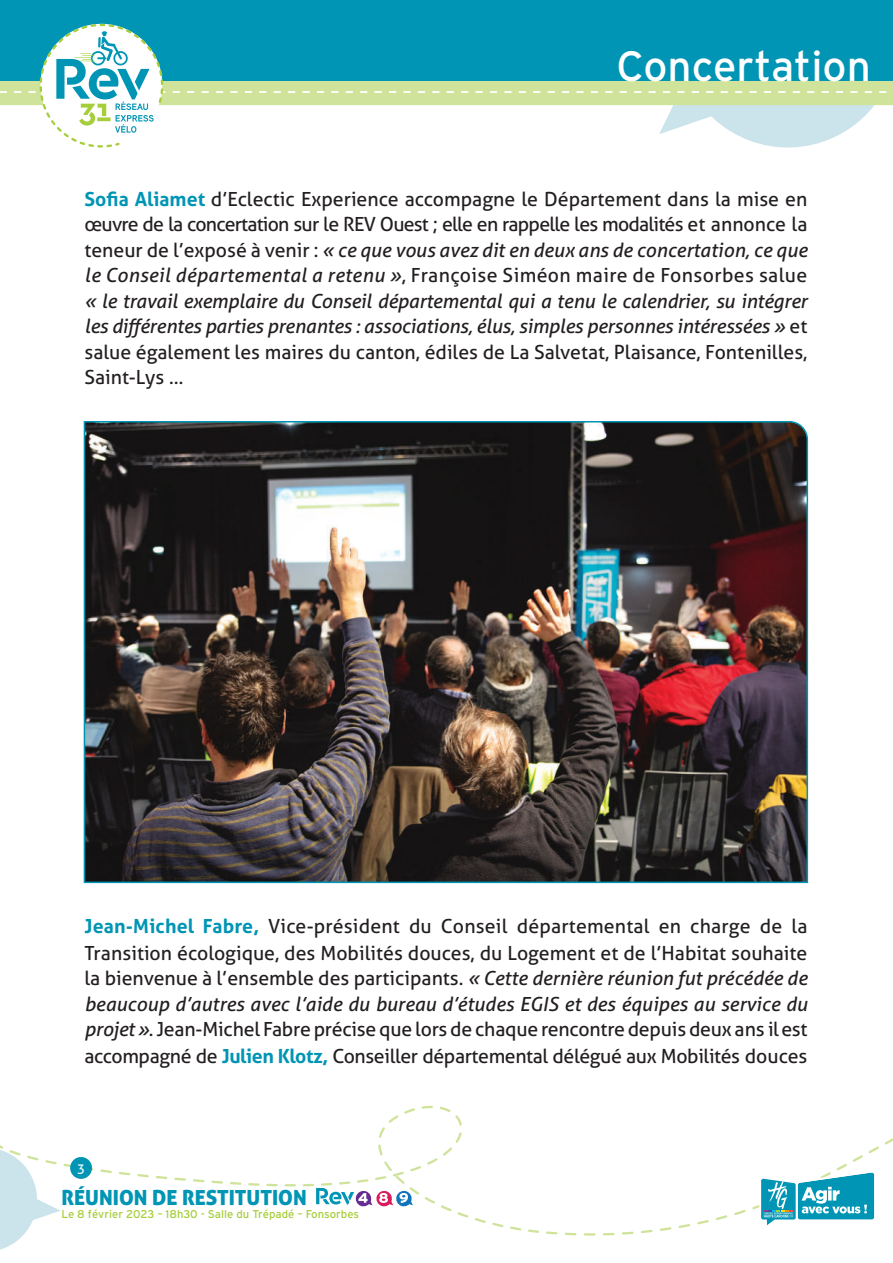
<style>
.page{position:relative;width:893px;height:1263px;background:#fff}
.page>*{position:absolute;margin:0;border:0;box-sizing:border-box;transform-origin:0 0}
.t1{font:42.3px "Interstate";color:#fff}
.t2{font:20.85px "Aller Display";color:#0095b4}
.t3{font:19.5px/25.5px "Aller";letter-spacing:-.015em;color:#231f20;text-align:justify}
.t4{font:13.2px "Aller";color:#fff}
.t5{font:11.25px "Interstate";color:#a6ce3b}
.s1{font-weight:700;color:#0095b4}
.s2{font-style:italic}
</style>
<div class="page">
<svg style="left:0;top:0;width:893px;height:148px"></svg>
<svg style="left:564px;top:1138px;width:329px;height:98px"></svg>
<svg style="left:0;top:1145px;width:223px;height:105px"></svg>
<div style="left:70px;top:1157px;width:22px;height:22px;background:#0095b4;border-radius:50%"></div>
<svg style="left:248px;top:1105px;width:291px;height:128px"></svg>
<img style="left:83px;top:421px;width:726px;height:463px">
<h1 class="t1" style="left:617px;top:43px;width:256px">Concertation</h1>
<p class="t3" style="left:84px;top:186px;width:724px"><span class="s1">Sofia Aliamet</span> d’Eclectic Experience accompagne le Département dans la mise en œuvre de la concertation sur le REV Ouest ; elle en rappelle les modalités et annonce la teneur de l’exposé à venir : <span class="s2">« ce que vous avez dit en deux ans de concertation, ce que le Conseil départemental a retenu »</span>, Françoise Siméon maire de Fonsorbes salue <span class="s2">« le travail exemplaire du Conseil départemental qui a tenu le calendrier, su intégrer les différentes parties prenantes : associations, élus, simples personnes intéressées »</span> et salue également les maires du canton, édiles de La Salvetat, Plaisance, Fontenilles, Saint-Lys …</p>
<p class="t3" style="left:84px;top:913px;width:724px;line-height:26.1px"><span class="s1">Jean-Michel Fabre,</span> Vice-président du Conseil départemental en charge de la Transition écologique, des Mobilités douces, du Logement et de l’Habitat souhaite la bienvenue à l’ensemble des participants. <span class="s2">« Cette dernière réunion fut précédée de beaucoup d’autres avec l’aide du bureau d’études EGIS et des équipes au service du projet »</span>. Jean-Michel Fabre précise que lors de chaque rencontre depuis deux ans il est accompagné de <span class="s1">Julien Klotz,</span> Conseiller départemental délégué aux Mobilités douces</p>
<p class="t4" style="left:77px;top:1160px;width:9px">3</p>
<p class="t2" style="left:61px;top:1184px;width:247px">RÉUNION DE RESTITUTION</p>
<p class="t5" style="left:61px;top:1208px;width:299px">Le 8 février 2023 – 18h30 - Salle du Trépadé – Fonsorbes</p>
</div>
